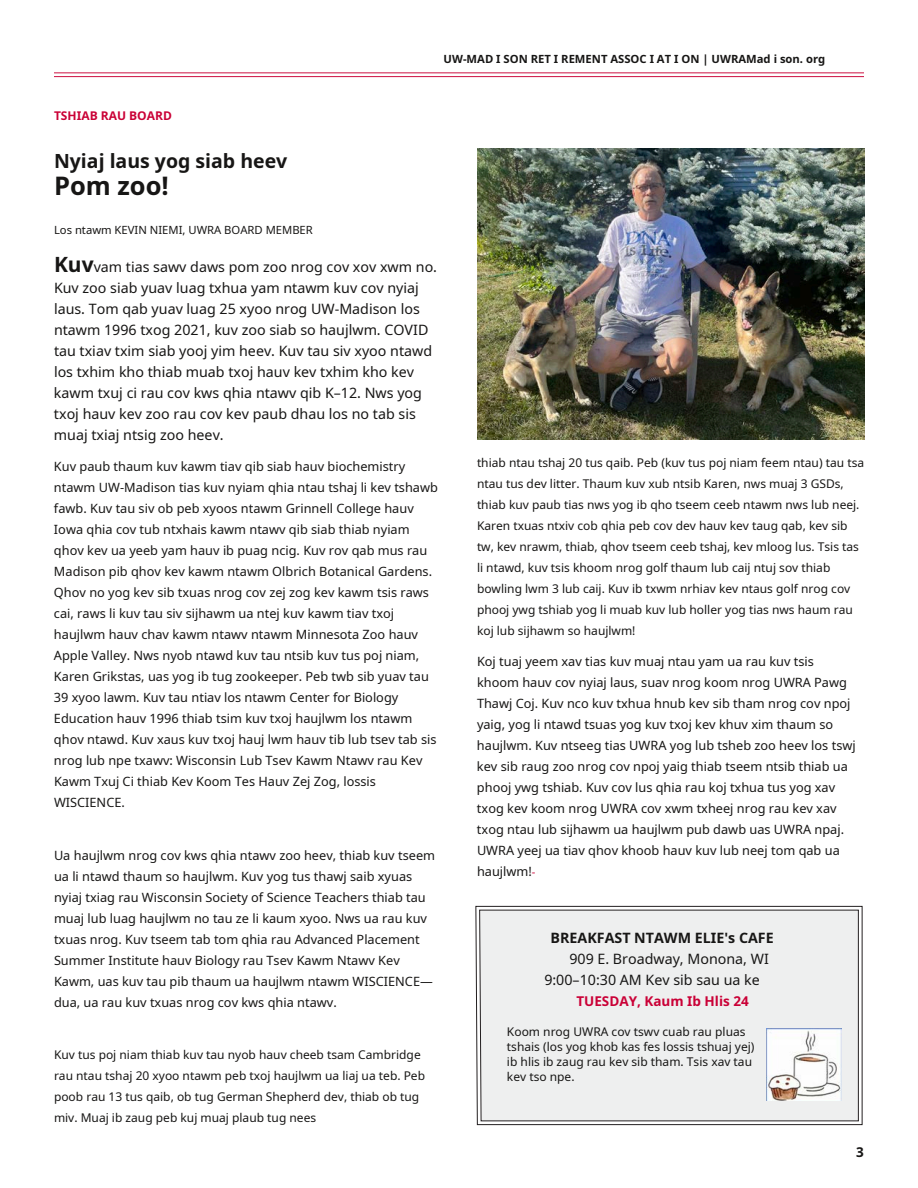
<style>
.page{position:relative;width:918px;height:1188px;background:#fff}
.page>*{position:absolute;margin:0;border:0;box-sizing:border-box;transform-origin:0 0}
.t1{font:700 25.5px "Noto Sans";color:#171615}
.t2{font:700 19.5px "Noto Sans";color:#171615}
.t3{font:14.25px/21px "Noto Sans";color:#171615}
.t4{font:700 14.25px "Noto Sans";color:#171615}
.t5{font:700 13.5px "Noto Sans";color:#ca0036}
.t6{font:700 13.5px "Noto Sans";color:#171615}
.t7{font:12.75px/21px "Noto Sans";color:#171615}
.t8{font:12px/21px "Noto Sans";color:#171615}
.t9{font:700 12px "Noto Sans";color:#ca0036}
.t10{font:700 11.25px "Noto Sans";color:#171615}
.t11{font:11.25px "Noto Sans";color:#171615}
.s1{font-weight:700;font-size:21px}
.s2{font-size:11.25px;color:#ca0036}
</style>
<div class="page">
<hr style="left:54px;top:72px;width:810px;height:1px;background:#cd1141">
<hr style="left:54px;top:76px;width:810px;height:1px;background:#cd1141">
<svg style="left:475px;top:906px;width:388px;height:219px"></svg>
<div style="left:479px;top:909px;width:380px;height:213px;background:#eeefef"></div>
<img style="left:767px;top:1028px;width:74px;height:73px">
<img style="left:477px;top:149px;width:387px;height:290px">
<p class="t10" style="left:444px;top:51px;width:383px">UW-MAD I SON RET I REMENT ASSOC I AT I ON | UWRAMad i son. org</p>
<p class="t9" style="left:54px;top:107px;width:119px">TSHIAB RAU BOARD</p>
<h2 class="t2" style="left:54px;top:147px;width:235px">Nyiaj laus yog siab heev</h2>
<h1 class="t1" style="left:54px;top:168px;width:116px">Pom zoo!</h1>
<p class="t11" style="left:54px;top:222px;width:260px">Los ntawm KEVIN NIEMI, UWRA BOARD MEMBER</p>
<p class="t3" style="left:54px;top:255px;width:385px"><span class="s1">Kuv</span>vam tias sawv daws pom zoo nrog cov xov xwm no.<br>Kuv zoo siab yuav luag txhua yam ntawm kuv cov nyiaj laus. Tom qab yuav luag 25 xyoo nrog UW-Madison los ntawm 1996 txog 2021, kuv zoo siab so haujlwm. COVID tau txiav txim siab yooj yim heev. Kuv tau siv xyoo ntawd los txhim kho thiab muab txoj hauv kev txhim kho kev kawm txuj ci rau cov kws qhia ntawv qib K–12. Nws yog txoj hauv kev zoo rau cov kev paub dhau los no tab sis muaj txiaj ntsig zoo heev.</p>
<p class="t7" style="left:54px;top:456px;width:385px">Kuv paub thaum kuv kawm tiav qib siab hauv biochemistry ntawm UW-Madison tias kuv nyiam qhia ntau tshaj li kev tshawb fawb. Kuv tau siv ob peb xyoos ntawm Grinnell College hauv Iowa qhia cov tub ntxhais kawm ntawv qib siab thiab nyiam qhov kev ua yeeb yam hauv ib puag ncig. Kuv rov qab mus rau Madison pib qhov kev kawm ntawm Olbrich Botanical Gardens.<br>Qhov no yog kev sib txuas nrog cov zej zog kev kawm tsis raws cai, raws li kuv tau siv sijhawm ua ntej kuv kawm tiav txoj haujlwm hauv chav kawm ntawv ntawm Minnesota Zoo hauv Apple Valley. Nws nyob ntawd kuv tau ntsib kuv tus poj niam, Karen Grikstas, uas yog ib tug zookeeper. Peb twb sib yuav tau 39 xyoo lawm. Kuv tau ntiav los ntawm Center for Biology Education hauv 1996 thiab tsim kuv txoj haujlwm los ntawm qhov ntawd. Kuv xaus kuv txoj hauj lwm hauv tib lub tsev tab sis nrog lub npe txawv: Wisconsin Lub Tsev Kawm Ntawv rau Kev Kawm Txuj Ci thiab Kev Koom Tes Hauv Zej Zog, lossis WISCIENCE.</p>
<p class="t8" style="left:477px;top:452px;width:389px">thiab ntau tshaj 20 tus qaib. Peb (kuv tus poj niam feem ntau) tau tsa ntau tus dev litter. Thaum kuv xub ntsib Karen, nws muaj 3 GSDs, thiab kuv paub tias nws yog ib qho tseem ceeb ntawm nws lub neej.<br>Karen txuas ntxiv cob qhia peb cov dev hauv kev taug qab, kev sib tw, kev nrawm, thiab, qhov tseem ceeb tshaj, kev mloog lus. Tsis tas li ntawd, kuv tsis khoom nrog golf thaum lub caij ntuj sov thiab bowling lwm 3 lub caij. Kuv ib txwm nrhiav kev ntaus golf nrog cov phooj ywg tshiab yog li muab kuv lub holler yog tias nws haum rau koj lub sijhawm so haujlwm!</p>
<p class="t7" style="left:477px;top:651px;width:380px">Koj tuaj yeem xav tias kuv muaj ntau yam ua rau kuv tsis khoom hauv cov nyiaj laus, suav nrog koom nrog UWRA Pawg Thawj Coj. Kuv nco kuv txhua hnub kev sib tham nrog cov npoj yaig, yog li ntawd tsuas yog kuv txoj kev khuv xim thaum so haujlwm. Kuv ntseeg tias UWRA yog lub tsheb zoo heev los tswj kev sib raug zoo nrog cov npoj yaig thiab tseem ntsib thiab ua phooj ywg tshiab. Kuv cov lus qhia rau koj txhua tus yog xav txog kev koom nrog UWRA cov xwm txheej nrog rau kev xav txog ntau lub sijhawm ua haujlwm pub dawb uas UWRA npaj.<br>UWRA yeej ua tiav qhov khoob hauv kuv lub neej tom qab ua haujlwm!<span class="s2">-</span></p>
<p class="t7" style="left:54px;top:844px;width:383px">Ua haujlwm nrog cov kws qhia ntawv zoo heev, thiab kuv tseem ua li ntawd thaum so haujlwm. Kuv yog tus thawj saib xyuas nyiaj txiag rau Wisconsin Society of Science Teachers thiab tau muaj lub luag haujlwm no tau ze li kaum xyoo. Nws ua rau kuv txuas nrog. Kuv tseem tab tom qhia rau Advanced Placement Summer Institute hauv Biology rau Tsev Kawm Ntawv Kev Kawm, uas kuv tau pib thaum ua haujlwm ntawm WISCIENCE— dua, ua rau kuv txuas nrog cov kws qhia ntawv.</p>
<p class="t4" style="left:551px;top:927px;width:225px">BREAKFAST NTAWM ELIE's CAFE</p>
<p class="t3" style="left:544px;top:948px;width:226px;text-indent:25px">909 E. Broadway, Monona, WI<br>9:00–10:30 AM Kev sib sau ua ke</p>
<p class="t5" style="left:576px;top:991px;width:174px">TUESDAY, Kaum Ib Hlis 24</p>
<p class="t8" style="left:507px;top:1024px;width:249px;line-height:15px">Koom nrog UWRA cov tswv cuab rau pluas tshais (los yog khob kas fes lossis tshuaj yej) ib hlis ib zaug rau kev sib tham. Tsis xav tau kev tso npe.</p>
<p class="t8" style="left:54px;top:1044px;width:373px">Kuv tus poj niam thiab kuv tau nyob hauv cheeb tsam Cambridge rau ntau tshaj 20 xyoo ntawm peb txoj haujlwm ua liaj ua teb. Peb poob rau 13 tus qaib, ob tug German Shepherd dev, thiab ob tug miv. Muaj ib zaug peb kuj muaj plaub tug nees</p>
<p class="t6" style="left:856px;top:1142px;width:9px">3</p>
</div>
